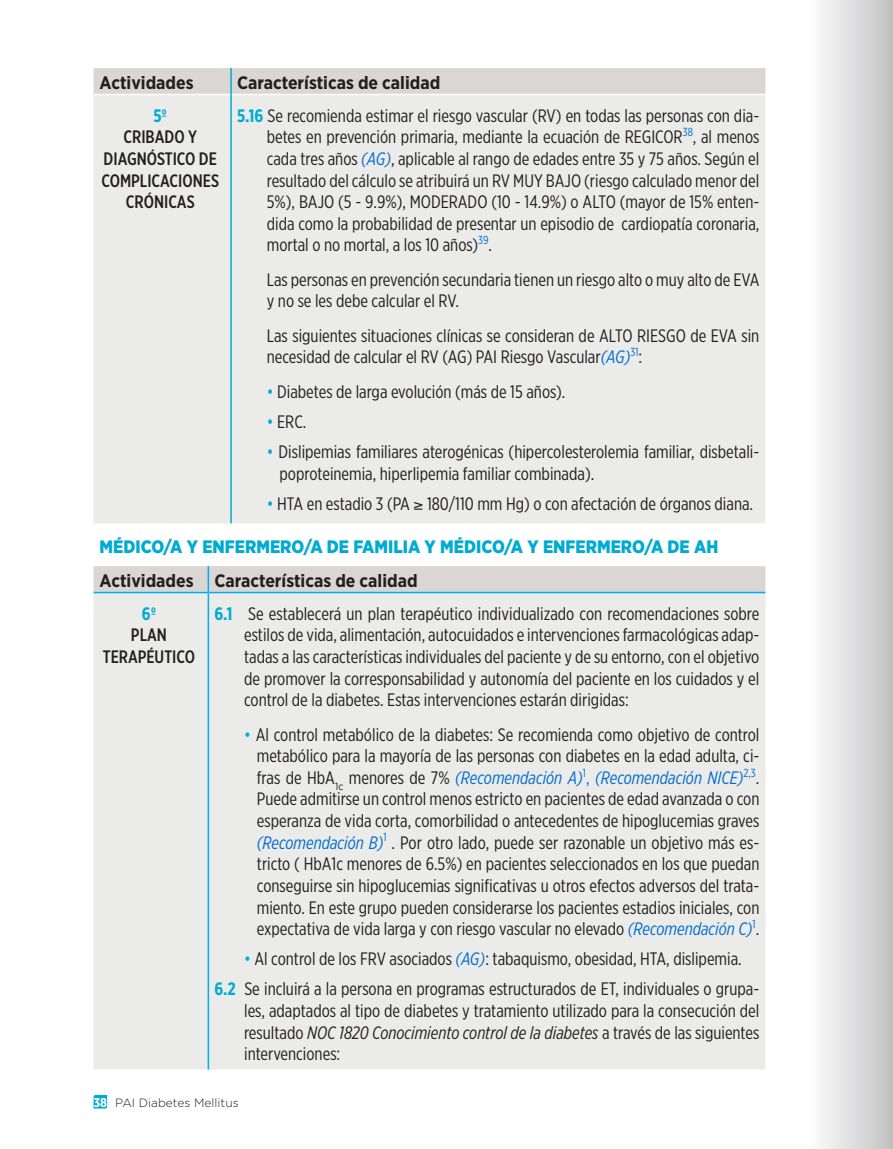
<style>
.page{position:relative;width:893px;height:1149px;background:#fff}
.page>*{position:absolute;margin:0;border:0;box-sizing:border-box;transform-origin:0 0}
.t1{font:18px/21.6px "Gotham X Narrow";color:#231f20;text-align:justify}
.t2{font:700 18px "Gotham Narrow";color:#231f20}
.t3{font:500 18px/21.6px "Gotham X Narrow";color:#231f20;text-align:center}
.Heading_1{font:900 18px "Gotham Narrow";color:#00abd2}
.t4{font:700 18px "Gotham X Narrow";color:#00abd2}
.t5{font:300 12px "Gotham";color:#231f20}
.s1{font-weight:700;color:#00abd2}
.s2{font-style:italic;color:#006cce}
.s3{color:#00abd2}
.s4{color:#006cce}
.s5{font-style:italic}
.s6{font-family:"Gotham X Narrow";font-weight:700;font-size:12.75px;color:#fff}
</style>
<div class="page">
<svg style="left:94px;top:1094px;width:13px;height:14px"></svg>
<div style="left:94px;top:68px;width:671px;height:26px;background:#d9d6d4"></div>
<div style="left:94px;top:95px;width:671px;height:428px;background:#ebebea"></div>
<hr style="left:230px;top:68px;width:2px;height:26px;background:#00abd2">
<hr style="left:230px;top:94px;width:2px;height:429px;background:#00abd2">
<div style="left:94px;top:593px;width:671px;height:476px;background:#ebebea"></div>
<div style="left:94px;top:566px;width:671px;height:25px;background:#d9d6d4"></div>
<hr style="left:94px;top:591px;width:114px;height:2px;background:#00aeef">
<hr style="left:208px;top:591px;width:557px;height:2px;background:#00aeef">
<hr style="left:208px;top:593px;width:1px;height:476px;background:#00aeef">
<div style="left:799px;top:0;width:94px;height:1148px;background:linear-gradient(to right,#fff,#c2c2c3)"></div>
<p class="t2" style="left:100px;top:71px;width:96px">Actividades</p>
<p class="t2" style="left:237px;top:71px;width:205px">Características de calidad</p>
<p class="t4" style="left:153px;top:104px;width:15px">5º</p>
<p class="t3" style="left:101px;top:126px;width:119px">CRIBADO Y<br>DIAGNÓSTICO DE<br>COMPLICACIONES<br>CRÓNICAS</p>
<p class="t1" style="left:267px;top:104px;width:494px;text-indent:-30px"><span class="s1">5.16</span> Se recomienda estimar el riesgo vascular (RV) en todas las personas con dia&shy;betes en prevención primaria, mediante la ecuación de REGICOR<sup>38</sup>, al menos cada tres años <span class="s2">(AG)</span>, aplicable al rango de edades entre 35 y 75 años. Según el resultado del cálculo se atribuirá un RV MUY BAJO (riesgo calculado menor del 5%), BAJO (5 - 9.9%), MODERADO (10 - 14.9%) o ALTO (mayor de 15% enten&shy;dida como la probabilidad de presentar un episodio de cardiopatía coronaria, mortal o no mortal, a los 10 años)<sup>39</sup>.</p>
<p class="t1" style="left:267px;top:268px;width:494px">Las personas en prevención secundaria tienen un riesgo alto o muy alto de EVA y no se les debe calcular el RV.</p>
<p class="t1" style="left:267px;top:324px;width:494px">Las siguientes situaciones clínicas se consideran de ALTO RIESGO de EVA sin necesidad de calcular el RV (AG) PAI Riesgo Vascular<span class="s2">(AG)</span><sup>31</sup>:</p>
<p class="t1" style="left:267px;top:380px;width:300px"><span class="s3">•</span> Diabetes de larga evolución (más de 15 años).</p>
<p class="t1" style="left:267px;top:410px;width:41px"><span class="s3">•</span> ERC.</p>
<p class="t1" style="left:280px;top:440px;width:481px;text-indent:-13px"><span class="s3">•</span> Dislipemias familiares aterogénicas (hipercolesterolemia familiar, disbetali&shy;poproteinemia, hiperlipemia familiar combinada).</p>
<p class="t1" style="left:267px;top:492px;width:488px"><span class="s3">•</span> HTA en estadio 3 (PA ≥ 180/110 mm Hg) o con afectación de órganos diana.</p>
<p class="Heading_1" style="left:100px;top:535px;width:620px">MÉDICO/A Y ENFERMERO/A DE FAMILIA Y MÉDICO/A Y ENFERMERO/A DE AH</p>
<p class="t2" style="left:100px;top:568px;width:96px">Actividades</p>
<p class="t2" style="left:214px;top:568px;width:205px">Características de calidad</p>
<p class="t4" style="left:142px;top:602px;width:16px">6º</p>
<p class="t3" style="left:131px;top:623px;width:37px">PLAN</p>
<p class="t3" style="left:103px;top:645px;width:94px">TERAPÉUTICO</p>
<p class="t1" style="left:244px;top:602px;width:517px;text-indent:-30px"><span class="s1">6.1</span> Se establecerá un plan terapéutico individualizado con recomendaciones sobre estilos de vida, alimentación, autocuidados e intervenciones farmacológicas adap&shy;tadas a las características individuales del paciente y de su entorno, con el objetivo de promover la corresponsabilidad y autonomía del paciente en los cuidados y el control de la diabetes. Estas intervenciones estarán dirigidas:</p>
<p class="t1" style="left:257px;top:723px;width:504px;text-indent:-13px"><span class="s3">•</span> Al control metabólico de la diabetes: Se recomienda como objetivo de control metabólico para la mayoría de las personas con diabetes en la edad adulta, ci&shy;fras de HbA<sub>1c</sub> menores de 7% <span class="s2">(Recomendación A)</span><sup>1</sup><span class="s4">,</span> <span class="s2">(Recomendación NICE)</span><sup>2,3</sup>.<br>Puede admitirse un control menos estricto en pacientes de edad avanzada o con esperanza de vida corta, comorbilidad o antecedentes de hipoglucemias graves <span class="s2">(Recomendación B)</span><sup>1</sup> . Por otro lado, puede ser razonable un objetivo más es&shy;tricto ( HbA1c menores de 6.5%) en pacientes seleccionados en los que puedan conseguirse sin hipoglucemias significativas u otros efectos adversos del trata&shy;miento. En este grupo pueden considerarse los pacientes estadios iniciales, con expectativa de vida larga y con riesgo vascular no elevado <span class="s2">(Recomendación C)</span><sup>1</sup>.</p>
<p class="t1" style="left:244px;top:947px;width:499px"><span class="s3">•</span> Al control de los FRV asociados <span class="s2">(AG)</span>: tabaquismo, obesidad, HTA, dislipemia.</p>
<p class="t1" style="left:244px;top:977px;width:517px;text-indent:-30px"><span class="s1">6.2</span> Se incluirá a la persona en programas estructurados de ET, individuales o grupa&shy;les, adaptados al tipo de diabetes y tratamiento utilizado para la consecución del resultado <span class="s5">NOC 1820 Conocimiento control de la diabetes</span> a través de las siguientes intervenciones:</p>
<p class="t5" style="left:94px;top:1094px;width:146px"><span class="s6">38</span> PAI Diabetes Mellitus</p>
</div>
